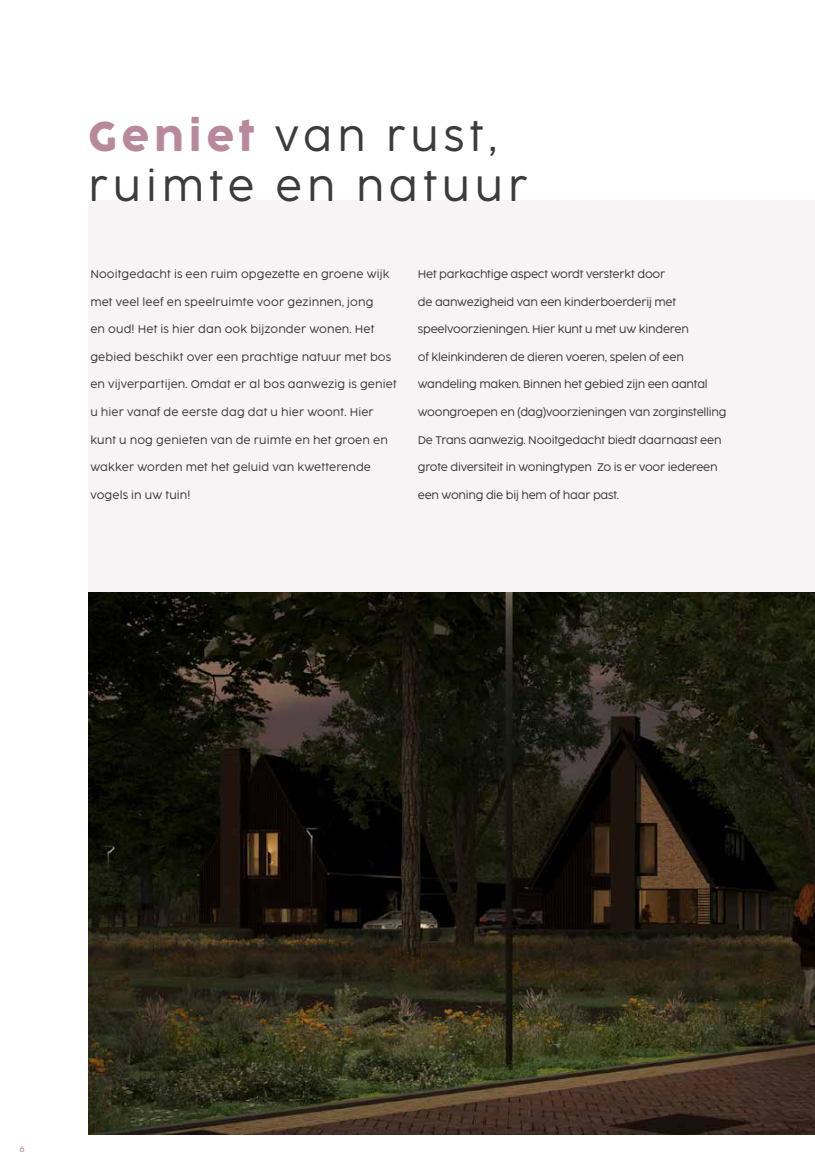
<style>
.page{position:relative;width:815px;height:1170px;background:#fff}
.page>*{position:absolute;margin:0;border:0;box-sizing:border-box;transform-origin:0 0}
.t1{font:300 41.25px/49.5px "Cocogoose Pro";letter-spacing:.12em;color:#3c3c3b}
.t2{font:300 11px "Cocogoose Pro";letter-spacing:-.02em;color:#3c3c3b}
.t3{font:300 11px "Cocogoose Pro";letter-spacing:.01em;color:#3c3c3b}
.t4{font:300 8.75px "Cocogoose Pro";color:#b7899b}
.s1{font-weight:400;color:#b7899b}
</style>
<div class="page">
<div style="left:89px;top:200px;width:726px;height:900px;background:#f8f3f5"></div>
<img style="left:89px;top:592px;width:726px;height:542px">
<h1 class="t1" style="left:89px;top:110px;width:441px"><span class="s1">Geniet</span> van rust, ruimte en natuur</h1>
<p class="t3" style="left:90px;top:267px;width:301px">Nooitgedacht is een ruim opgezette en groene wijk</p>
<p class="t3" style="left:90px;top:295px;width:285px">met veel leef en speelruimte voor gezinnen, jong</p>
<p class="t3" style="left:90px;top:322px;width:286px">en oud! Het is hier dan ook bijzonder wonen. Het</p>
<p class="t3" style="left:90px;top:350px;width:302px">gebied beschikt over een prachtige natuur met bos</p>
<p class="t3" style="left:90px;top:377px;width:308px">en vijverpartijen. Omdat er al bos aanwezig is geniet</p>
<p class="t3" style="left:90px;top:405px;width:285px">u hier vanaf de eerste dag dat u hier woont. Hier</p>
<p class="t3" style="left:90px;top:432px;width:299px">kunt u nog genieten van de ruimte en het groen en</p>
<p class="t3" style="left:90px;top:460px;width:282px">wakker worden met het geluid van kwetterende</p>
<p class="t3" style="left:90px;top:487px;width:102px">vogels in uw tuin!</p>
<p class="t2" style="left:418px;top:267px;width:249px">Het parkachtige aspect wordt versterkt door</p>
<p class="t2" style="left:418px;top:295px;width:260px">de aanwezigheid van een kinderboerderij met</p>
<p class="t2" style="left:418px;top:322px;width:273px">speelvoorzieningen. Hier kunt u met uw kinderen</p>
<p class="t2" style="left:418px;top:350px;width:268px">of kleinkinderen de dieren voeren, spelen of een</p>
<p class="t2" style="left:418px;top:377px;width:291px">wandeling maken. Binnen het gebied zijn een aantal</p>
<p class="t2" style="left:418px;top:405px;width:310px">woongroepen en (dag)voorzieningen van zorginstelling</p>
<p class="t2" style="left:418px;top:432px;width:305px">De Trans aanwezig. Nooitgedacht biedt daarnaast een</p>
<p class="t2" style="left:418px;top:460px;width:301px">grote diversiteit in woningtypen Zo is er voor iedereen</p>
<p class="t2" style="left:418px;top:487px;width:203px">een woning die bij hem of haar past.</p>
<p class="t4" style="left:20px;top:1143px;width:7px">6</p>
</div>
